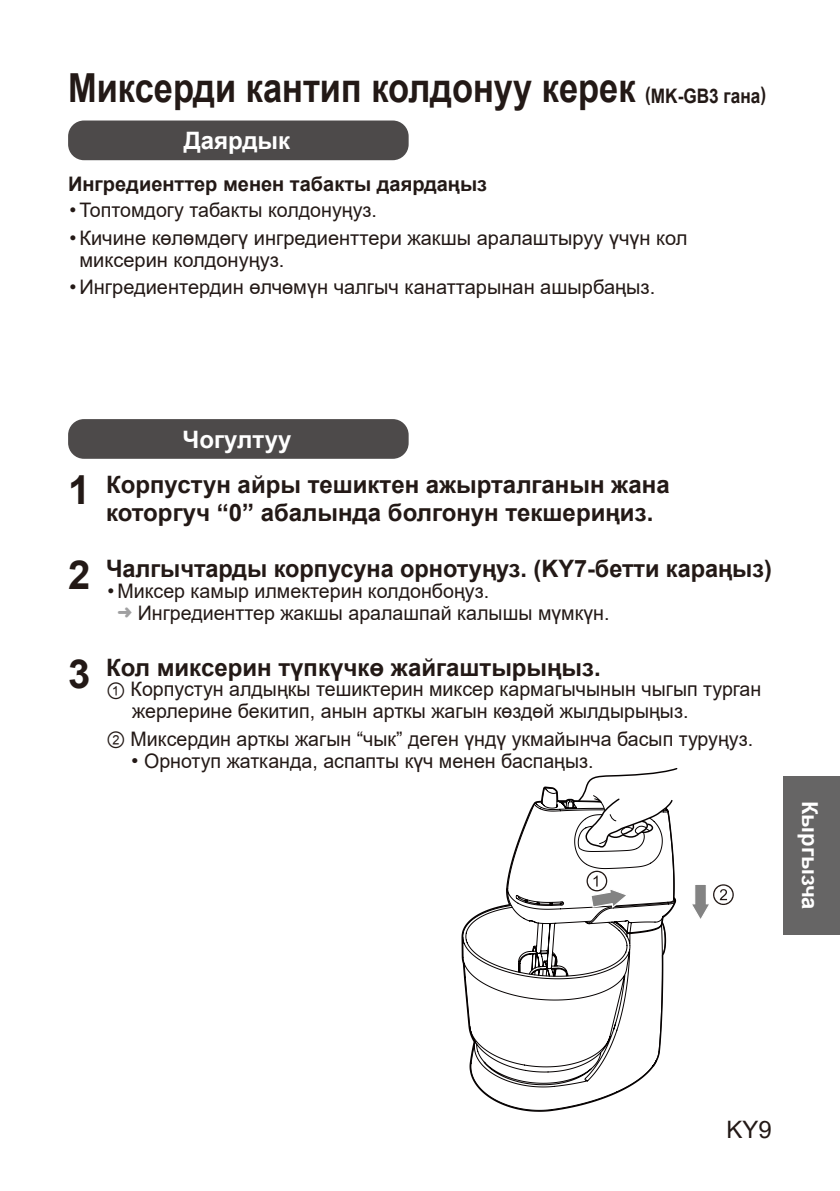
<style>
.page{position:relative;width:840px;height:1191px;background:#fff}
.page>*{position:absolute;margin:0;border:0;box-sizing:border-box;transform-origin:0 0}
.t1{font:700 40px "Arial";color:#231916;scale:.86 1}
.t2{font:700 40px "Arial";color:#231916}
.t3{font:700 24px/28px "Arial";color:#231916}
.t4{font:700 24px "Arial";color:#fff}
.t5{font:24px "Arial";color:#231916}
.t6{font:700 22px "Arial";color:#fff}
.t7{font:20px/22px "Arial";color:#231916}
.t8{font:700 20px "Arial";color:#231916}
.s1{font-size:20px}
.s2{color:#a0a0a1}
.s3{font-family:"Arial Unicode MS"}
</style>
<div class="page">
<svg style="left:461px;top:882px;width:203px;height:229px"></svg>
<svg style="left:507px;top:768px;width:171px;height:208px"></svg>
<svg style="left:692px;top:884px;width:41px;height:35px"></svg>
<div style="left:782px;top:776px;width:57px;height:158px;background:#666565"></div>
<div style="left:68px;top:120px;width:340px;height:40px;background:#4d4a4a;border-radius:16px"></div>
<div style="left:68px;top:419px;width:340px;height:40px;background:#4d4a4a;border-radius:16px"></div>
<h1 class="t1" style="left:68px;top:60px;width:812px">Миксерди кантип колдонуу керек <span class="s1">(MK-GB3 гана)</span></h1>
<p class="t4" style="left:184px;top:124px;width:108px">Даярдык</p>
<p class="t8" style="left:68px;top:170px;width:420px">Ингредиенттер менен табакты даярдаңыз</p>
<p class="t7" style="left:69px;top:199px;width:309px">• Топтомдогу табакты колдонуңуз.</p>
<p class="t7" style="left:79px;top:227px;width:609px;text-indent:-10px">• Кичине көлөмдөгү ингредиенттери жакшы аралаштыруу үчүн кол миксерин колдонуңуз.</p>
<p class="t7" style="left:69px;top:276px;width:587px">• Ингредиентердин өлчөмүн чалгыч канаттарынан ашырбаңыз.</p>
<p class="t4" style="left:182px;top:422px;width:110px">Чогултуу</p>
<p class="t3" style="left:106px;top:470px;width:565px">Корпустун айры тешиктен ажырталганын жана которгуч “0” абалында болгонун текшериңиз.</p>
<p class="t3" style="left:106px;top:555px;width:667px">Чалгычтарды корпусуна орнотуңуз. (KY7-бетти караңыз)</p>
<h1 class="t2" style="left:68px;top:462px;width:24px">1</h1>
<p class="t7" style="left:117px;top:579px;width:493px;text-indent:-49px"><sup>2</sup> • Миксер камыр илмектерин колдонбоңуз.<br><span class="s2">➜</span> Ингредиенттер жакшы аралашпай калышы мүмкүн.</p>
<p class="t3" style="left:106px;top:653px;width:496px">Кол миксерин түпкүчкө жайгаштырыңыз.</p>
<p class="t7" style="left:68px;top:678px;width:694px;text-align:center"><sup>3</sup> <span class="s3">①</span> Корпустун алдыңкы тешиктерин миксер кармагычынын чыгып турган жерлерине бекитип, анын арткы жагын көздөй жылдырыңыз.</p>
<p class="t7" style="left:106px;top:727px;width:648px"><span class="s3">②</span> Миксердин арткы жагын “чык” деген үндү укмайынча басып туруңуз.</p>
<p class="t7" style="left:132px;top:749px;width:463px">● Орнотуп жатканда, аспапты күч менен баспаңыз.</p>
<p class="t6" style="left:824px;top:801px;width:110px;rotate:90deg">Кыргызча</p>
<p class="t5" style="left:726px;top:1113px;width:47px">KY9</p>
</div>
